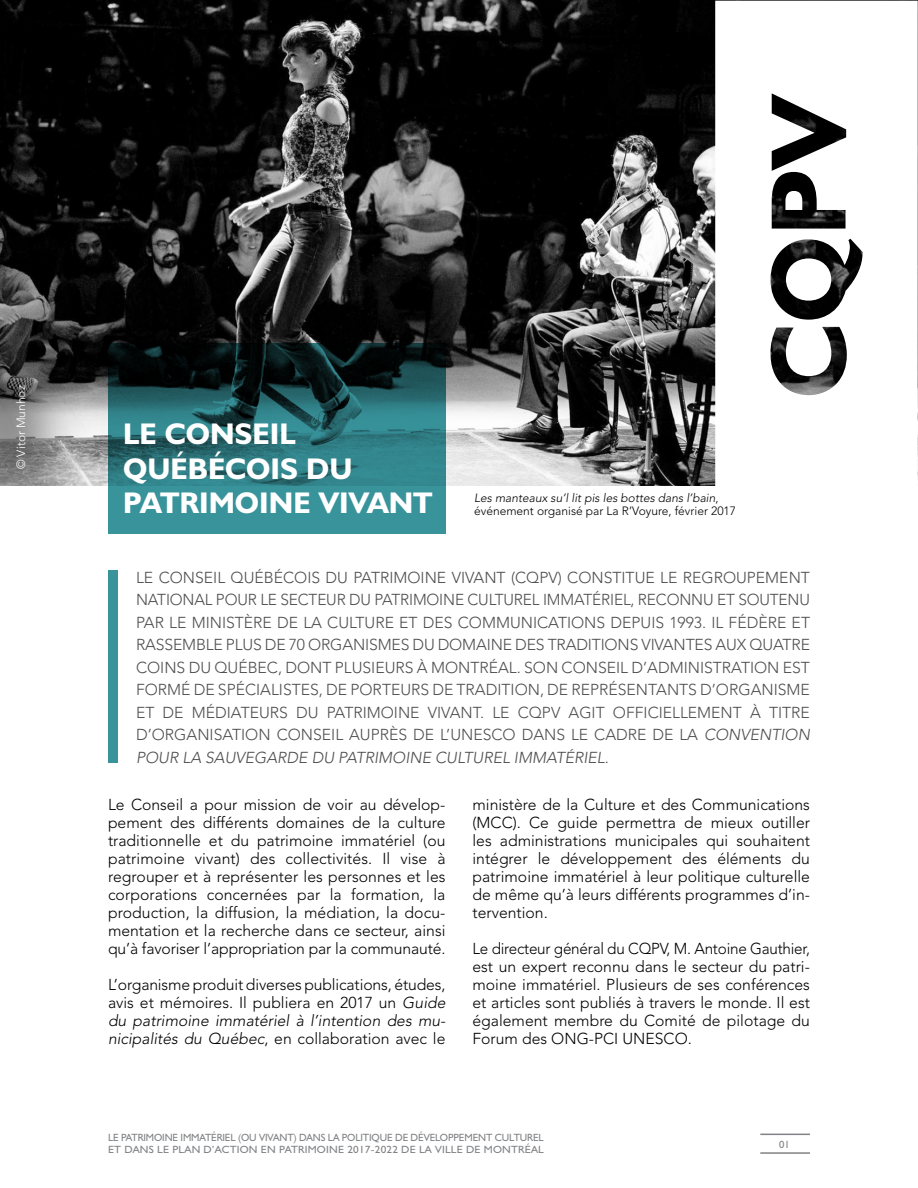
<style>
.page{position:relative;width:918px;height:1188px;background:#fff}
.page>*{position:absolute;margin:0;border:0;box-sizing:border-box;transform-origin:0 0}
.t1{font:700 30px "Humanist 521 BT";color:#fff}
.t2{font:300 15.75px/18px "Avenir";color:#000;text-align:justify}
.t3{font:300 15.75px/22.5px "Avenir";color:#4d4d4f;text-align:justify}
.t4{font:300 12px/13.5px "Avenir";color:#000}
.t5{font:300 12px "Avenir";color:#fff}
.t6{font:10.5px/12px "Humanist 521 BT";letter-spacing:-.01em;color:#808285}
.s1{font-style:italic}
</style>
<div class="page">
<hr style="left:760px;top:1134px;width:50px;height:1px;background:#808285">
<hr style="left:760px;top:1152px;width:50px;height:2px;background:#808285">
<img style="left:0;top:0;width:726px;height:486px">
<svg style="left:108px;top:343px;width:338px;height:191px;background:#256469"></svg>
<div style="left:108px;top:570px;width:10px;height:192px;background:#38939b"></div>
<svg style="left:715px;top:1px;width:203px;height:485px"></svg>
<p class="t5" style="left:14px;top:469px;width:85px;rotate:-90deg">© Vitor Munhoz</p>
<p class="t1" style="left:123px;top:415px;width:174px">LE CONSEIL</p>
<p class="t1" style="left:123px;top:450px;width:231px">QUÉBÉCOIS DU</p>
<p class="t1" style="left:123px;top:484px;width:311px">PATRIMOINE VIVANT</p>
<p class="t4" style="left:474px;top:491px;width:264px"><span class="s1">Les manteaux su’l lit pis les bottes dans l’bain</span>, événement organisé par La R’Voyure, février 2017</p>
<p class="t3" style="left:136px;top:566px;width:675px">LE CONSEIL QUÉBÉCOIS DU PATRIMOINE VIVANT (CQPV) CONSTITUE LE REGROUPEMENT NATIONAL POUR LE SECTEUR DU PATRIMOINE CULTUREL IMMATÉRIEL, RECONNU ET SOUTENU PAR LE MINISTÈRE DE LA CULTURE ET DES COMMUNICATIONS DEPUIS 1993. IL FÉDÈRE ET RASSEMBLE PLUS DE 70 ORGANISMES DU DOMAINE DES TRADITIONS VIVANTES AUX QUATRE COINS DU QUÉBEC, DONT PLUSIEURS À MONTRÉAL. SON CONSEIL D’ADMINISTRATION EST FORMÉ DE SPÉCIALISTES, DE PORTEURS DE TRADITION, DE REPRÉSENTANTS D’ORGANISME ET DE MÉDIATEURS DU PATRIMOINE VIVANT. LE CQPV AGIT OFFICIELLEMENT À TITRE D’ORGANISATION CONSEIL AUPRÈS DE L’UNESCO DANS LE CADRE DE LA <span class="s1">CONVENTION POUR LA SAUVEGARDE DU PATRIMOINE CULTUREL IMMATÉRIEL</span>.</p>
<p class="t2" style="left:472px;top:796px;width:339px">ministère de la Culture et des Communications (MCC). Ce guide permettra de mieux outiller les administrations municipales qui souhaitent intégrer le développement des éléments du patrimoine immatériel à leur politique culturelle de même qu’à leurs différents programmes d’in&shy;tervention.</p>
<p class="t2" style="left:472px;top:940px;width:339px">Le directeur général du CQPV, M. Antoine Gauthier, est un expert reconnu dans le secteur du patri&shy;moine immatériel. Plusieurs de ses conférences et articles sont publiés à travers le monde. Il est également membre du Comité de pilotage du Forum des ONG-PCI UNESCO.</p>
<p class="t2" style="left:108px;top:796px;width:339px">Le Conseil a pour mission de voir au dévelop&shy;pement des différents domaines de la culture traditionnelle et du patrimoine immatériel (ou patrimoine vivant) des collectivités. Il vise à regrouper et à représenter les personnes et les corporations concernées par la formation, la production, la diffusion, la médiation, la docu&shy;mentation et la recherche dans ce secteur, ainsi qu’à favoriser l’appropriation par la communauté.</p>
<p class="t2" style="left:108px;top:976px;width:339px">L’organisme produit diverses publications, études, avis et mémoires. Il publiera en 2017 un <span class="s1">Guide du patrimoine immatériel à l’intention des mu&shy;nicipalités du Québec</span>, en collaboration avec le</p>
<p class="t6" style="left:108px;top:1132px;width:437px">LE PATRIMOINE IMMATÉRIEL (OU VIVANT) DANS LA POLITIQUE DE DÉVELOPPEMENT CULTUREL<br>ET DANS LE PLAN D’ACTION EN PATRIMOINE 2017-2022 DE LA VILLE DE MONTRÉAL</p>
<p class="t6" style="left:779px;top:1138px;width:12px">01</p>
</div>
